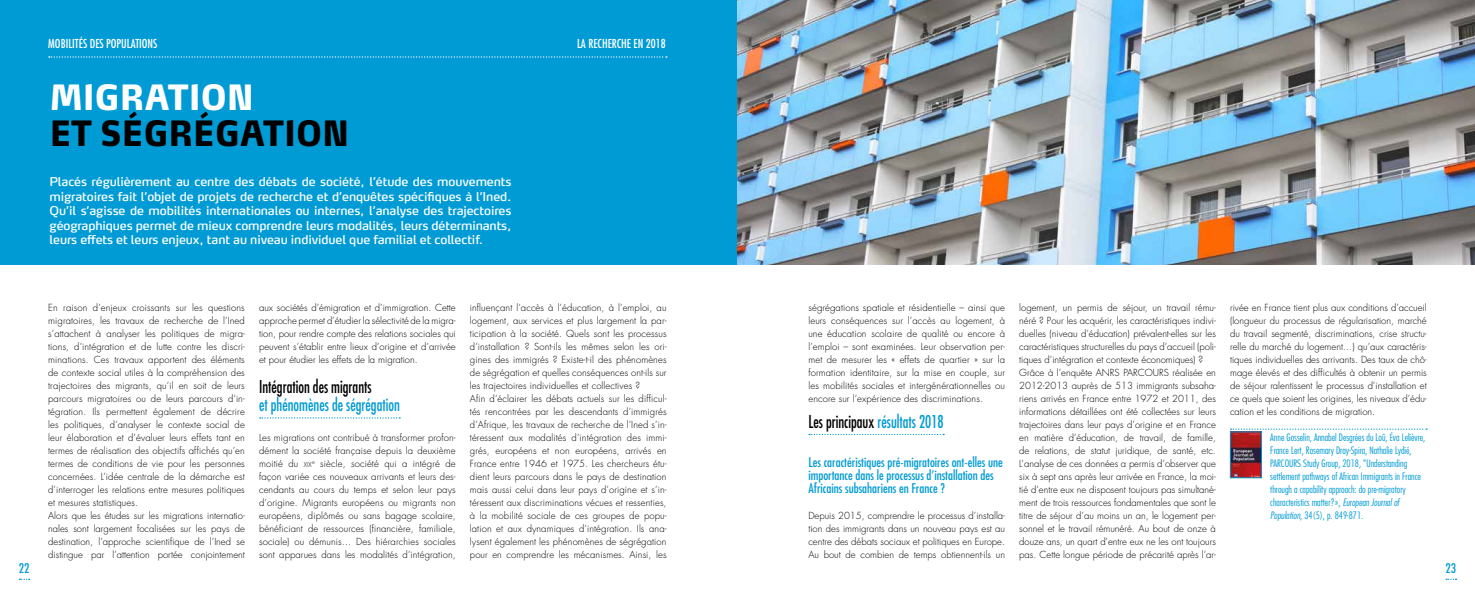
<style>
.page{position:relative;width:1475px;height:596px;background:#fff}
.page>*{position:absolute;margin:0;border:0;box-sizing:border-box;transform-origin:0 0}
.t1{font:900 34.5px "Max OT";color:#000;scale:.87 1}
.t2{font:900 34.5px "Max OT";color:#fff;scale:.87 1}
.t3{font:condensed 17.2px "Futura Std";color:#000;scale:.87 1}
.t4{font:condensed 17.2px "Futura Std";color:#009bd4;scale:.87 1}
.t5{font:condensed 13px/13px "Futura Std";color:#009bd4}
.t6{font:12px/14.4px "Max OT";letter-spacing:-.01em;color:#fff;text-align:justify}
.t7{font:condensed 12px "Futura Std";color:#fff}
.t8{font:300 condensed 10px/13px "Futura Std";color:#009bd4}
.t9{font:300 9.5px/13px "Futura Std";letter-spacing:.01em;color:#000;text-align:justify}
.s1{font-size:6.7px}
.s2{color:#009bd4}
.s3{font-size:9.5px}
.s4{font-style:italic}
</style>
<div class="page">
<div style="left:0;top:0;width:737px;height:265px;background:#009bd4"></div>
<svg style="left:49px;top:56px;width:617px;height:2px"></svg>
<svg style="left:260px;top:417px;width:140px;height:1px"></svg>
<svg style="left:809px;top:433px;width:135px;height:2px"></svg>
<svg style="left:1230px;top:428px;width:196px;height:1px"></svg>
<img style="left:1231px;top:433px;width:28px;height:42px">
<div style="left:1229px;top:431px;width:32px;height:46px;border:1px solid #009bd4"></div>
<img style="left:737px;top:0;width:737px;height:265px">
<p class="t7" style="left:48px;top:36px;width:111px">MOBILITÉS DES POPULATIONS</p>
<p class="t7" style="left:577px;top:36px;width:90px">LA RECHERCHE EN 2018</p>
<h1 class="t2" style="left:50px;top:75px;width:236px">MIGRATION</h1>
<h1 class="t1" style="left:50px;top:111px;width:346px">ET SÉGRÉGATION</h1>
<p class="t6" style="left:50px;top:174px;width:463px">Placés régulièrement au centre des débats de société, l’étude des mouvements migratoires fait l’objet de projets de recherche et d’enquêtes spécifiques à l’Ined.<br>Qu’il s’agisse de mobilités internationales ou internes, l’analyse des trajectoires géographiques permet de mieux comprendre leurs modalités, leurs déterminants, leurs effets et leurs enjeux, tant au niveau individuel que familial et collectif.</p>
<p class="t9" style="left:48px;top:301px;width:198px;text-align:left">En raison d’enjeux croissants sur les questions migratoires, les travaux de recherche de l’Ined s’attachent à analyser les politiques de migra&shy;tions, d’intégration et de lutte contre les discri&shy;minations. Ces travaux apportent des éléments de contexte social utiles à la compréhension des trajectoires des migrants, qu’il en soit de leurs parcours migratoires ou de leurs parcours d’in&shy;tégration. Ils permettent également de décrire les politiques, d’analyser le contexte social de leur élaboration et d’évaluer leurs effets tant en termes de réalisation des objectifs affichés qu’en termes de conditions de vie pour les personnes concernées. L’idée centrale de la démarche est d’interroger les relations entre mesures politiques et mesures statistiques.<br>Alors que les études sur les migrations internatio&shy;nales sont largement focalisées sur les pays de destination, l’approche scientifique de l’Ined se distingue par l’attention portée conjointement</p>
<p class="t9" style="left:259px;top:301px;width:198px">aux sociétés d’émigration et d’immigration. Cette approche permet d’étudier la sélectivité de la migra&shy;tion, pour rendre compte des relations sociales qui peuvent s’établir entre lieux d’origine et d’arrivée et pour étudier les effets de la migration.</p>
<h2 class="t3" style="left:259px;top:376px;width:131px">Intégration des migrants</h2>
<h2 class="t4" style="left:259px;top:394px;width:163px">et phénomènes de ségrégation</h2>
<p class="t9" style="left:259px;top:431px;width:198px">Les migrations ont contribué à transformer profon&shy;dément la société française depuis la deuxième moitié du <span class="s1">xix</span><sup>e</sup> siècle, société qui a intégré de façon variée ces nouveaux arrivants et leurs des&shy;cendants au cours du temps et selon leur pays d’origine. Migrants européens ou migrants non européens, diplômés ou sans bagage scolaire, bénéficiant de ressources (financière, familiale, sociale) ou démunis… Des hiérarchies sociales sont apparues dans les modalités d’intégration,</p>
<p class="t9" style="left:470px;top:301px;width:198px;text-align:left">influençant l’accès à l’éducation, à l’emploi, au logement, aux services et plus largement la par&shy;ticipation à la société. Quels sont les processus d’installation ? Sont-ils les mêmes selon les ori&shy;gines des immigrés ? Existe-t-il des phénomènes de ségrégation et quelles conséquences ont-ils sur les trajectoires individuelles et collectives ?<br>Afin d’éclairer les débats actuels sur les difficul&shy;tés rencontrées par les descendants d’immigrés d’Afrique, les travaux de recherche de l’Ined s’in&shy;téressent aux modalités d’intégration des immi&shy;grés, européens et non européens, arrivés en France entre 1946 et 1975. Les chercheurs étu&shy;dient leurs parcours dans le pays de destination mais aussi celui dans leur pays d’origine et s’in&shy;téressent aux discriminations vécues et ressenties, à la mobilité sociale de ces groupes de popu&shy;lation et aux dynamiques d’intégration. Ils ana&shy;lysent également les phénomènes de ségrégation pour en comprendre les mécanismes. Ainsi, les</p>
<p class="t9" style="left:808px;top:301px;width:198px">ségrégations spatiale et résidentielle – ainsi que leurs conséquences sur l’accès au logement, à une éducation scolaire de qualité ou encore à l’emploi – sont examinées. Leur observation per&shy;met de mesurer les « effets de quartier » sur la formation identitaire, sur la mise en couple, sur les mobilités sociales et intergénérationnelles ou encore sur l’expérience des discriminations.</p>
<h2 class="t3" style="left:808px;top:411px;width:157px">Les principaux <span class="s2">résultats 2018</span></h2>
<h3 class="t5" style="left:808px;top:455px;width:196px">Les caractéristiques pré-migratoires ont-elles une importance dans le processus d’installation des<br>Africains subsahariens en France ?</h3>
<p class="t9" style="left:808px;top:509px;width:198px">Depuis 2015, comprendre le processus d’installa&shy;tion des immigrants dans un nouveau pays est au centre des débats sociaux et politiques en Europe.<br>Au bout de combien de temps obtiennent-ils un</p>
<p class="t9" style="left:1019px;top:301px;width:198px;text-align:left">logement, un permis de séjour, un travail rému&shy;néré ? Pour les acquérir, les caractéristiques indivi&shy;duelles (niveau d’éducation) prévalent-elles sur les caractéristiques structurelles du pays d’accueil (poli&shy;tiques d’intégration et contexte économiques) ?<br>Grâce à l’enquête ANRS PARCOURS réalisée en 2012-2013 auprès de 513 immigrants subsaha&shy;riens arrivés en France entre 1972 et 2011, des informations détaillées ont été collectées sur leurs trajectoires dans leur pays d’origine et en France en matière d’éducation, de travail, de famille, de relations, de statut juridique, de santé, etc.<br>L’analyse de ces données a permis d’observer que six à sept ans après leur arrivée en France, la moi&shy;tié d’entre eux ne disposent toujours pas simultané&shy;ment de trois ressources fondamentales que sont le titre de séjour d’au moins un an, le logement per&shy;sonnel et le travail rémunéré. Au bout de onze à douze ans, un quart d’entre eux ne les ont toujours pas. Cette longue période de précarité après l’ar-</p>
<p class="t9" style="left:1229px;top:301px;width:198px">rivée en France tient plus aux conditions d’accueil (longueur du processus de régularisation, marché du travail segmenté, discriminations, crise structu&shy;relle du marché du logement…) qu’aux caractéris&shy;tiques individuelles des arrivants. Des taux de chô&shy;mage élevés et des difficultés à obtenir un permis de séjour ralentissent le processus d’installation et ce quels que soient les origines, les niveaux d’édu&shy;cation et les conditions de migration.</p>
<p class="t8" style="left:1269px;top:430px;width:156px">Anne Gosselin, Annabel Desgrées du Loû, <span class="s3">É</span>va Lelièvre, France Lert, Rosemary Dray-Spira, Nathalie Lydié, PARCOURS Study Group, 2018, "Understanding settlement pathways of African Immigrants in France through a capability approach: do pre-migratory characteristics matter?», <span class="s4">European Journal of Population</span>, 34(5), p. 849-871.</p>
<h3 class="t5" style="left:19px;top:561px;width:12px">22</h3>
<h3 class="t5" style="left:1445px;top:561px;width:12px">23</h3>
</div>
